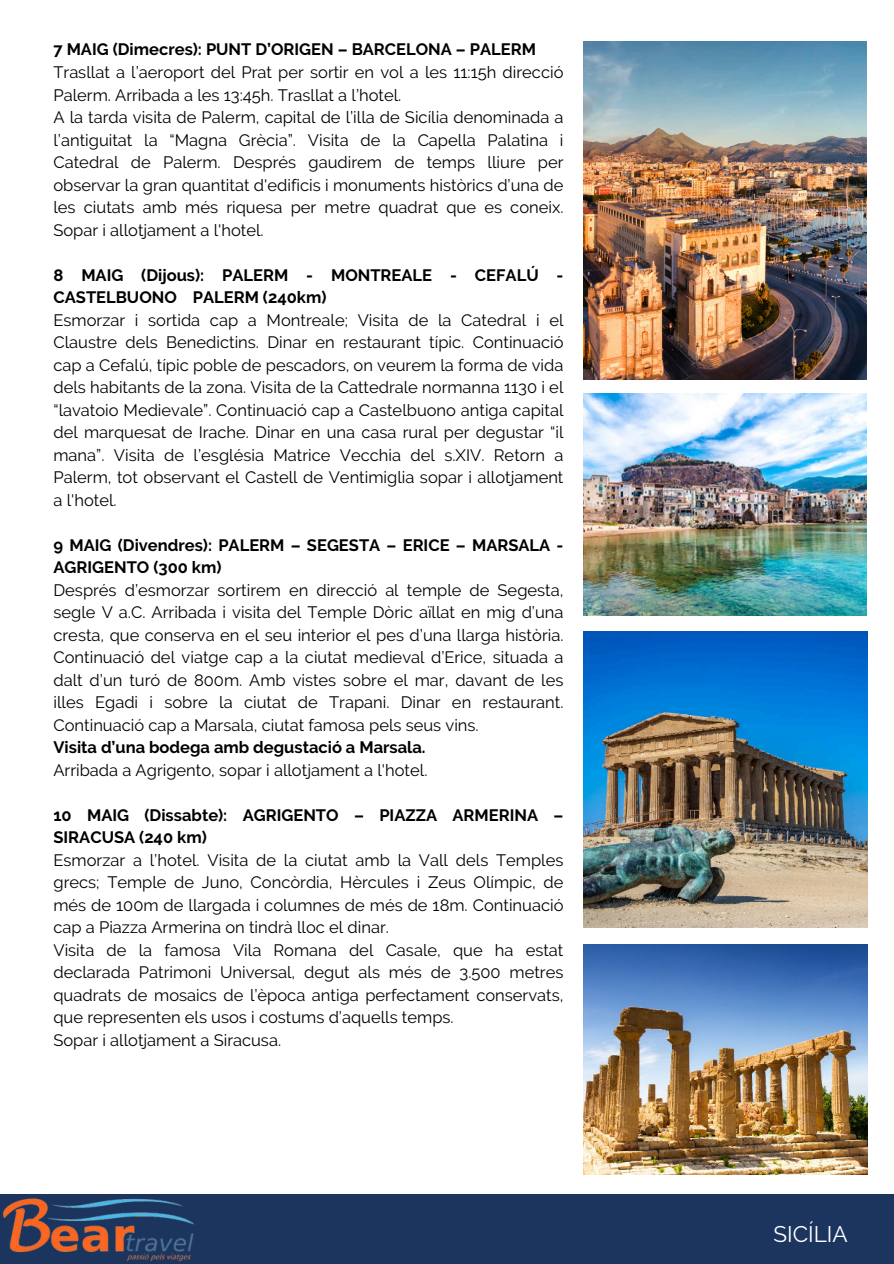
<style>
.page{position:relative;width:894px;height:1264px;background:#fff}
.page>*{position:absolute;margin:0;border:0;box-sizing:border-box;transform-origin:0 0}
.t1{font:22.5px "Raleway";color:#fff}
.t2{font:16.5px/22.5px "Raleway";color:#000}
.t3{font:700 16.5px/22.5px "Raleway";color:#000}
</style>
<div class="page">
<img style="left:583px;top:41px;width:283px;height:338px">
<img style="left:583px;top:394px;width:283px;height:221px">
<img style="left:583px;top:632px;width:284px;height:296px">
<div style="left:0;top:1193px;width:893px;height:70px;background:#1c355e"></div>
<img style="left:583px;top:944px;width:284px;height:230px">
<img style="left:0;top:1193px;width:201px;height:69px">
<p class="t3" style="left:53px;top:39px;width:484px">7 MAIG (Dimecres): PUNT D’ORIGEN – BARCELONA – PALERM</p>
<p class="t2" style="left:53px;top:61px;width:511px">Trasllat a l’aeroport del Prat per sortir en vol a les 11:15h direcció Palerm. Arribada a les 13:45h. Trasllat a l’hotel.<br>A la tarda visita de Palerm, capital de l’illa de Sicília denominada a l’antiguitat la “Magna Grècia”. Visita de la Capella Palatina i Catedral de Palerm. Després gaudirem de temps lliure per observar la gran quantitat d'edificis i monuments històrics d’una de les ciutats amb més riquesa per metre quadrat que es coneix.<br>Sopar i allotjament a l'hotel.</p>
<p class="t3" style="left:53px;top:264px;width:511px">8 MAIG (Dijous): PALERM - MONTREALE - CEFALÚ -<br>CASTELBUONO PALERM (240km)</p>
<p class="t2" style="left:53px;top:308px;width:511px;text-align:justify">Esmorzar i sortida cap a Montreale; Visita de la Catedral i el Claustre dels Benedictins. Dinar en restaurant típic. Continuació cap a Cefalú, típic poble de pescadors, on veurem la forma de vida dels habitants de la zona. Visita de la Cattedrale normanna 1130 i el “lavatoio Medievale”. Continuació cap a Castelbuono antiga capital del marquesat de Irache. Dinar en una casa rural per degustar “il mana”. Visita de l’església Matrice Vecchia del s.XIV. Retorn a Palerm, tot observant el Castell de Ventimiglia sopar i allotjament a l'hotel.</p>
<p class="t3" style="left:53px;top:534px;width:511px">9 MAIG (Divendres): PALERM – SEGESTA – ERICE – MARSALA -<br>AGRIGENTO (300 km)</p>
<p class="t2" style="left:53px;top:578px;width:511px;text-align:justify">Després d’esmorzar sortirem en direcció al temple de Segesta, segle V a.C. Arribada i visita del Temple Dòric aïllat en mig d’una cresta, que conserva en el seu interior el pes d’una llarga història.<br>Continuació del viatge cap a la ciutat medieval d’Erice, situada a dalt d’un turó de 800m. Amb vistes sobre el mar, davant de les illes Egadi i sobre la ciutat de Trapani. Dinar en restaurant.<br>Continuació cap a Marsala, ciutat famosa pels seus vins.</p>
<p class="t3" style="left:53px;top:736px;width:373px">Visita d’una bodega amb degustació a Marsala.</p>
<p class="t2" style="left:53px;top:758px;width:375px">Arribada a Agrigento, sopar i allotjament a l'hotel.</p>
<p class="t3" style="left:53px;top:804px;width:511px">10 MAIG (Dissabte): AGRIGENTO – PIAZZA ARMERINA –<br>SIRACUSA (240 km)</p>
<p class="t2" style="left:53px;top:848px;width:511px">Esmorzar a l’hotel. Visita de la ciutat amb la Vall dels Temples grecs; Temple de Juno, Concòrdia, Hèrcules i Zeus Olímpic, de més de 100m de llargada i columnes de més de 18m. Continuació cap a Piazza Armerina on tindrà lloc el dinar.<br>Visita de la famosa Vila Romana del Casale, que ha estat declarada Patrimoni Universal, degut als més de 3.500 metres quadrats de mosaics de l’època antiga perfectament conservats, que representen els usos i costums d’aquells temps.<br>Sopar i allotjament a Siracusa.</p>
<h1 class="t1" style="left:773px;top:1221px;width:76px">SICÍLIA</h1>
</div>
